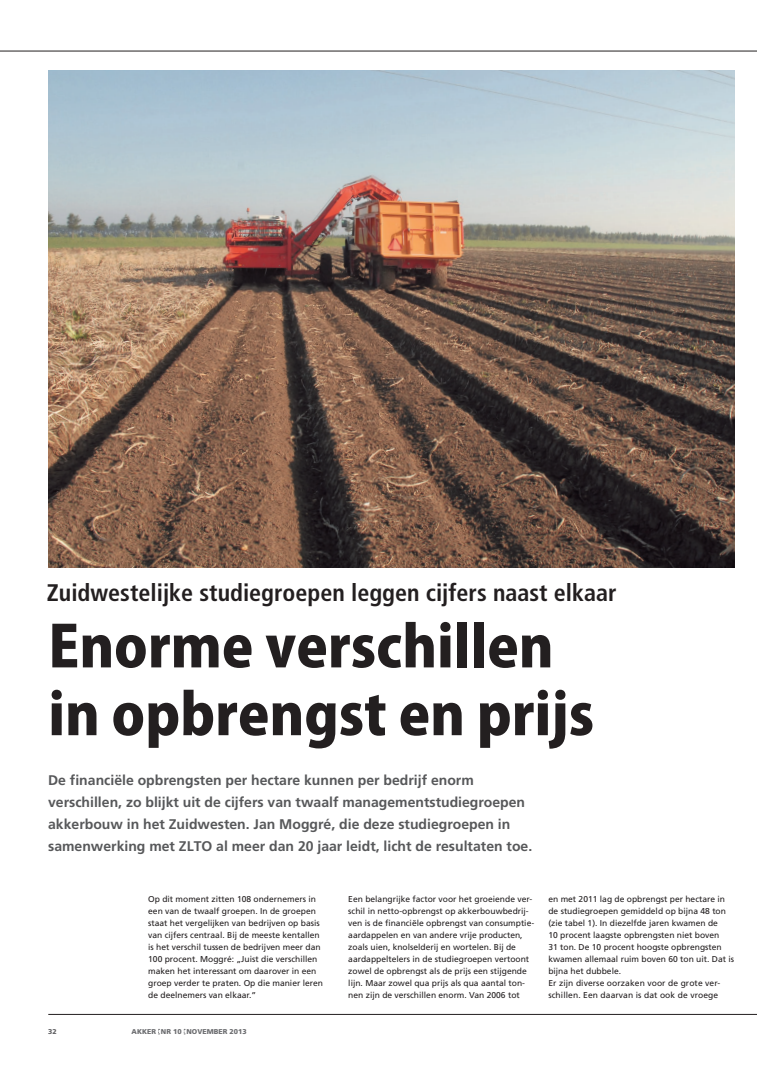
<style>
.page{position:relative;width:757px;height:1080px;background:#fff}
.page>*{position:absolute;margin:0;border:0;box-sizing:border-box;transform-origin:0 0}
.t1{font:800 56.5px/67.8px "Koz Go Pro";color:#231f20}
.t2{font:700 condensed 24px "Frutiger LT Std";color:#231f20}
.t3{font:700 14px/22px "Frutiger LT Std";color:#57585a}
.t4{font:8.5px/12px "Frutiger LT Std";color:#231f20}
.t5{font:900 7px "Frutiger LT Std";color:#6c6d70}
.t6{font:900 7px "Frutiger LT Std";color:#636366}
</style>
<div class="page">
<img style="left:48px;top:71px;width:686px;height:497px">
<hr style="left:0;top:51px;width:757px;height:1px;background:#231f20">
<hr style="left:48px;top:1014px;width:709px;height:1px;background:#231f20">
<p class="t2" style="left:47px;top:579px;width:571px">Zuidwestelijke studiegroepen leggen cijfers naast elkaar</p>
<p class="t1" style="left:48px;top:617px;width:547px">Enorme verschillen in opbrengst en prijs</p>
<p class="t3" style="left:48px;top:770px;width:485px">De financiële opbrengsten per hectare kunnen per bedrijf enorm verschillen, zo blijkt uit de cijfers van twaalf managementstudiegroepen akkerbouw in het Zuidwesten. Jan Moggré, die deze studiegroepen in samenwerking met ZLTO al meer dan 20 jaar leidt, licht de resultaten toe.</p>
<p class="t4" style="left:148px;top:893px;width:176px">Op dit moment zitten 108 ondernemers in een van de twaalf groepen. In de groepen staat het vergelijken van bedrijven op basis van cijfers centraal. Bij de meeste kentallen is het verschil tussen de bedrijven meer dan 100 procent. Moggré: „Juist die verschillen maken het interessant om daarover in een groep verder te praten. Op die manier leren de deelnemers van elkaar.”</p>
<p class="t4" style="left:348px;top:893px;width:187px">Een belangrijke factor voor het groeiende ver&shy;schil in netto-opbrengst op akkerbouwbedrij&shy;ven is de financiële opbrengst van consumptie&shy;aardappelen en van andere vrije producten, zoals uien, knolselderij en wortelen. Bij de aardappeltelers in de studiegroepen vertoont zowel de opbrengst als de prijs een stijgende lijn. Maar zowel qua prijs als qua aantal ton&shy;nen zijn de verschillen enorm. Van 2006 tot</p>
<p class="t6" style="left:48px;top:1027px;width:10px">32</p>
<p class="t5" style="left:132px;top:1027px;width:117px">AKKER NR 10 NOVEMBER 2013</p>
<p class="t4" style="left:548px;top:893px;width:187px">en met 2011 lag de opbrengst per hectare in de studiegroepen gemiddeld op bijna 48 ton (zie tabel 1). In diezelfde jaren kwamen de<br>10 procent laagste opbrengsten niet boven<br>31 ton. De 10 procent hoogste opbrengsten kwamen allemaal ruim boven 60 ton uit. Dat is bijna het dubbele.<br>Er zijn diverse oorzaken voor de grote ver&shy;schillen. Een daarvan is dat ook de vroege</p>
</div>
